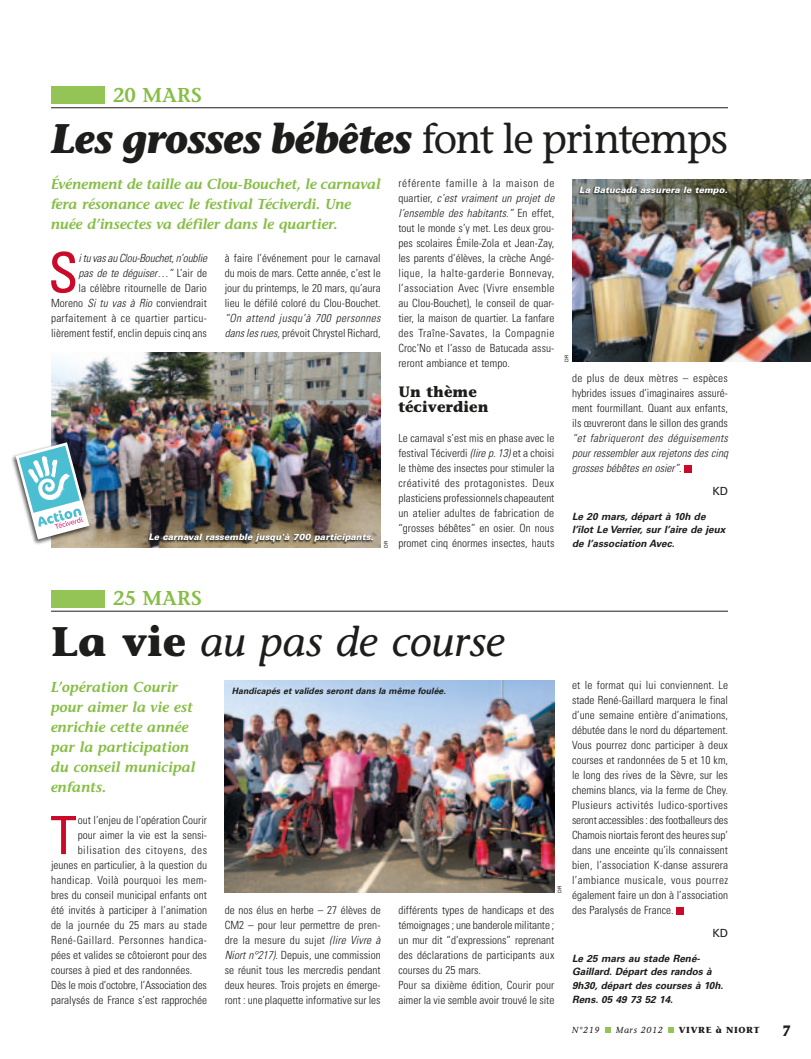
<style>
.page{position:relative;width:811px;height:1059px;background:#fff}
.page>*{position:absolute;margin:0;border:0;box-sizing:border-box;transform-origin:0 0}
.t1{font:condensed 55.5px "Univers";color:#ca0a28}
.t2{font:condensed 52.75px "Univers";color:#ca0a28}
.t3{font:italic 700 41.25px "Stone Informal";letter-spacing:-.025em;color:#1d1d1b}
.t4{font:italic 41.25px "Stone Informal";color:#1d1d1b}
.t5{font:600 20px "Stone Informal";color:#86be45}
.t6{font:700 15px/15px "Stone Informal";color:#1d1d1b}
.t7{font:italic 600 14.38px/20px "Stone Informal";color:#86be45}
.t8{font:300 condensed 11.25px/15px "Univers";color:#1d1d1b;text-align:justify}
.t9{font:italic 300 condensed 11.25px/15px "Univers";color:#1d1d1b;text-align:justify}
.t10{font:italic 300 condensed 11.25px/15px "Univers";letter-spacing:.035em;color:#1d1d1b}
.t11{font:300 condensed 11.25px "Univers";letter-spacing:.035em;color:#1d1d1b}
.t12{font:300 condensed 11.25px "Univers";letter-spacing:.025em;color:#1d1d1b}
.t13{font:300 condensed 11.25px "Univers";letter-spacing:.02em;color:#1d1d1b}
.t14{font:300 condensed 11.25px "Univers";letter-spacing:.05em;color:#1d1d1b}
.t15{font:11.25px "Univers";color:#1d1d1b}
.t16{font:italic 700 10px/13.8px "Univers";color:#1d1d1b}
.t17{font:italic 900 8.75px "Univers";letter-spacing:.005em;color:#fff}
.t18{font:italic 700 8.75px "Univers";letter-spacing:.005em;color:#1d1d1b}
.t19{font:italic 8.75px "Stone Informal";letter-spacing:.075em;color:#1d1d1b}
.t20{font:700 8.75px "Stone Informal";letter-spacing:.075em;color:#1d1d1b}
.t21{font:5px "Univers";color:#1d1d1b}
.s1{font-weight:400;font-style:normal}
.s2{font-style:italic}
.s3{font-style:normal}
.s4{font-weight:700;font-style:normal}
</style>
<div class="page">
<svg style="left:605px;top:1027px;width:5px;height:5px"></svg>
<svg style="left:668px;top:1027px;width:5px;height:5px"></svg>
<div style="left:676px;top:907px;width:7px;height:7px;background:#ca0a28"></div>
<div style="left:684px;top:465px;width:8px;height:7px;background:#ca0a28"></div>
<div style="left:51px;top:590px;width:53px;height:18px;background:#94c356"></div>
<div style="left:51px;top:86px;width:53px;height:18px;background:#94c356"></div>
<hr style="left:51px;top:611px;width:677px;height:1px;background:#1d1d1b">
<hr style="left:51px;top:107px;width:677px;height:1px;background:#1d1d1b">
<img style="left:225px;top:681px;width:329px;height:212px">
<img style="left:51px;top:352px;width:330px;height:195px">
<svg style="left:147px;top:533px;width:226px;height:11px;background:#6d6350"></svg>
<div style="left:10px;top:441px;width:81px;height:103px;background:#1d1d1b;opacity:.75"></div>
<svg style="left:16px;top:442px;width:73px;height:97px"></svg>
<img style="left:572px;top:179px;width:239px;height:183px">
<svg style="left:578px;top:186px;width:149px;height:11px;background:#595c52"></svg>
<h3 class="t5" style="left:113px;top:83px;width:90px">20 MARS</h3>
<h3 class="t3" style="left:51px;top:113px;width:678px">Les grosses bébêtes <span class="s1">font le printemps</span></h3>
<p class="t7" style="left:51px;top:174px;width:331px">Événement de taille au Clou-Bouchet, le carnaval fera résonance avec le festival Téciverdi. Une nuée d’insectes va défiler dans le quartier.</p>
<h1 class="t1" style="left:48px;top:237px;width:32px">S</h1>
<p class="t8" style="left:51px;top:251px;width:157px;text-align:right"><span class="s2">i tu vas au Clou-Bouchet, n’oublie<br>pas de te déguiser…”</span> L’air de<br>la célèbre ritournelle de Dario Moreno <span class="s2">Si tu vas à Rio</span> conviendrait parfaitement à ce quartier particu&shy;lièrement festif, enclin depuis cinq ans</p>
<p class="t8" style="left:225px;top:251px;width:158px">à faire l’événement pour le carnaval du mois de mars. Cette année, c’est le jour du printemps, le 20 mars, qu’aura lieu le défilé coloré du Clou-Bouchet.</p>
<p class="t10" style="left:225px;top:311px;width:157px">“On attend jusqu’à 700 personnes dans les rues, <span class="s3">prévoit Chrystel Richard,</span></p>
<p class="t17" style="left:148px;top:532px;width:227px">Le carnaval rassemble jusqu'à 700 participants.</p>
<p class="t21" style="left:383px;top:547px;width:8px;rotate:-90deg">DR</p>
<p class="t8" style="left:398px;top:176px;width:158px">référente famille à la maison de quartier, <span class="s2">c’est vraiment un projet de l’ensemble des habitants.”</span> En effet, tout le monde s’y met. Les deux grou&shy;pes scolaires Émile-Zola et Jean-Zay, les parents d’élèves, la crèche Angé&shy;lique, la halte-garderie Bonnevay, l’association Avec (Vivre ensemble au Clou-Bouchet), le conseil de quar&shy;tier, la maison de quartier. La fanfare des Traîne-Savates, la Compagnie Croc’No et l’asso de Batucada assu&shy;reront ambiance et tempo.</p>
<h3 class="t6" style="left:398px;top:384px;width:92px">Un thème téciverdien</h3>
<p class="t8" style="left:398px;top:431px;width:157px">Le carnaval s’est mis en phase avec le festival Téciverdi <span class="s2">(lire p. 13)</span> et a choisi le thème des insectes pour stimuler la créativité des protagonistes. Deux plasticiens professionnels chapeautent un atelier adultes de fabrication de “grosses bébêtes” en osier. On nous promet cinq énormes insectes, hauts</p>
<p class="t17" style="left:579px;top:185px;width:150px">La Batucada assurera le tempo.</p>
<p class="t21" style="left:564px;top:362px;width:8px;rotate:-90deg">DR</p>
<p class="t8" style="left:572px;top:370px;width:157px">de plus de deux mètres – espèces hybrides issues d’imaginaires assuré&shy;ment fourmillant. Quant aux enfants, ils œuvreront dans le sillon des grands</p>
<p class="t9" style="left:572px;top:430px;width:157px">“et fabriqueront des déguisements pour ressembler aux rejetons des cinq grosses bébêtes en osier”<span class="s3">.</span></p>
<p class="t15" style="left:712px;top:484px;width:17px">KD</p>
<p class="t16" style="left:572px;top:509px;width:155px">Le 20 mars, départ à 10h de l’îlot Le Verrier, sur l’aire de jeux de l’association Avec.</p>
<h3 class="t5" style="left:113px;top:586px;width:90px">25 MARS</h3>
<h3 class="t4" style="left:51px;top:617px;width:455px"><span class="s4">La vie</span> au pas de course</h3>
<p class="t7" style="left:51px;top:677px;width:146px">L’opération Courir pour aimer la vie est enrichie cette année par la participation du conseil municipal enfants.</p>
<h2 class="t2" style="left:50px;top:802px;width:28px">T</h2>
<p class="t8" style="left:78px;top:813px;width:131px">out l’enjeu de l’opération Courir</p>
<p class="t8" style="left:78px;top:828px;width:131px">pour aimer la vie est la sensi-</p>
<p class="t14" style="left:78px;top:843px;width:131px">bilisation des citoyens, des</p>
<p class="t8" style="left:51px;top:858px;width:157px">jeunes en particulier, à la question du</p>
<p class="t12" style="left:51px;top:873px;width:157px">handicap. Voilà pourquoi les mem-</p>
<p class="t8" style="left:51px;top:887px;width:157px">bres du conseil municipal enfants ont</p>
<p class="t8" style="left:51px;top:902px;width:157px">été invités à participer à l’animation</p>
<p class="t13" style="left:51px;top:918px;width:157px">de la journée du 25 mars au stade</p>
<p class="t11" style="left:51px;top:933px;width:157px">René-Gaillard. Personnes handica-</p>
<p class="t8" style="left:51px;top:947px;width:157px">pées et valides se côtoieront pour des</p>
<p class="t8" style="left:51px;top:962px;width:143px">courses à pied et des randonnées.</p>
<p class="t8" style="left:51px;top:977px;width:157px">Dès le mois d’octobre, l’Association des</p>
<p class="t8" style="left:51px;top:992px;width:157px">paralysés de France s’est rapprochée</p>
<p class="t18" style="left:232px;top:686px;width:216px">Handicapés et valides seront dans la même foulée.</p>
<p class="t21" style="left:557px;top:893px;width:8px;rotate:-90deg">DR</p>
<p class="t8" style="left:225px;top:902px;width:157px">de nos élus en herbe – 27 élèves de CM2 – pour leur permettre de pren&shy;dre la mesure du sujet <span class="s2">(lire Vivre à Niort n°217)</span>. Depuis, une commission se réunit tous les mercredis pendant deux heures. Trois projets en émerge&shy;ront : une plaquette informative sur les</p>
<p class="t8" style="left:398px;top:902px;width:157px;text-align:left">différents types de handicaps et des témoignages ; une banderole militante ; un mur dit “d’expressions” reprenant des déclarations de participants aux courses du 25 mars.<br>Pour sa dixième édition, Courir pour aimer la vie semble avoir trouvé le site</p>
<p class="t8" style="left:572px;top:677px;width:158px">et le format qui lui conviennent. Le stade René-Gaillard marquera le final d’une semaine entière d’animations, débutée dans le nord du département.<br>Vous pourrez donc participer à deux courses et randonnées de 5 et 10 km, le long des rives de la Sèvre, sur les chemins blancs, via la ferme de Chey.<br>Plusieurs activités ludico-sportives seront accessibles : des footballeurs des Chamois niortais feront des heures sup’ dans une enceinte qu’ils connaissent bien, l’association K-danse assurera l’ambiance musicale, vous pourrez également faire un don à l’association des Paralysés de France.</p>
<p class="t15" style="left:712px;top:926px;width:17px">KD</p>
<p class="t16" style="left:572px;top:951px;width:153px">Le 25 mars au stade René-<br>Gaillard. Départ des randos à<br>9h30, départ des courses à 10h.<br>Rens. 05 49 73 52 14.</p>
<p class="t19" style="left:572px;top:1024px;width:29px">N°219</p>
<p class="t19" style="left:616px;top:1024px;width:49px">Mars 2012</p>
<p class="t20" style="left:679px;top:1024px;width:83px">Vivre à Niort</p>
<h3 class="t6" style="left:782px;top:1023px;width:11px">7</h3>
</div>
